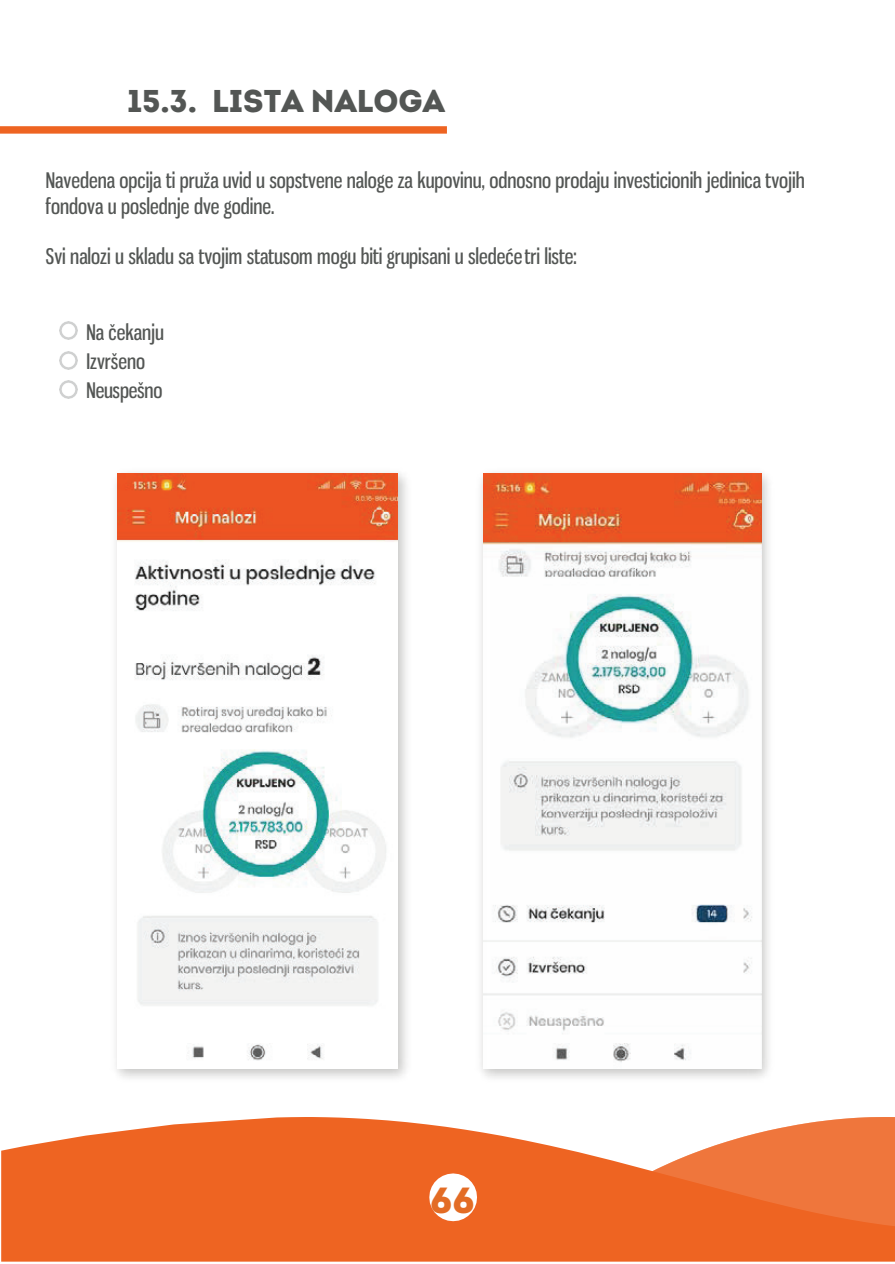
<style>
.page{position:relative;width:895px;height:1264px;background:#fff}
.page>*{position:absolute;margin:0;border:0;box-sizing:border-box;transform-origin:0 0}
.t1{font:900 36px "Intro";color:#e36c25}
.t2{font:900 31.5px "Intro";color:#535654}
.t3{font:21px/29.2px "Gnuolane";color:#535654}
</style>
<div class="page">
<svg style="left:1px;top:1117px;width:893px;height:144px;background:#ef7439"></svg>
<svg style="left:429px;top:1173px;width:48px;height:48px"></svg>
<svg style="left:651px;top:1117px;width:243px;height:116px;background:#f18552"></svg>
<img style="left:59px;top:322px;width:18px;height:18px">
<img style="left:59px;top:351px;width:18px;height:18px">
<img style="left:59px;top:380px;width:18px;height:18px">
<img style="left:116px;top:473px;width:291px;height:605px">
<img style="left:117px;top:473px;width:280px;height:596px">
<img style="left:481px;top:473px;width:288px;height:605px">
<img style="left:483px;top:473px;width:277px;height:596px">
<div style="left:0;top:126px;width:446px;height:8px;background:#ee6422"></div>
<h2 class="t2" style="left:127px;top:80px;width:319px">15.3. LISTA NALOGA</h2>
<p class="t3" style="left:46px;top:167px;width:760px;line-height:25.2px">Navedena opcija ti pruža uvid u sopstvene naloge za kupovinu, odnosno prodaju investicionih jedinica tvojih fondova u poslednje dve godine.</p>
<p class="t3" style="left:46px;top:240px;width:532px">Svi nalozi u skladu sa tvojim statusom mogu biti grupisani u sledeće tri liste:</p>
<p class="t3" style="left:86px;top:316px;width:79px">Na čekanju<br>Izvršeno<br>Neuspešno</p>
<h1 class="t1" style="left:430px;top:1176px;width:46px">66</h1>
</div>
